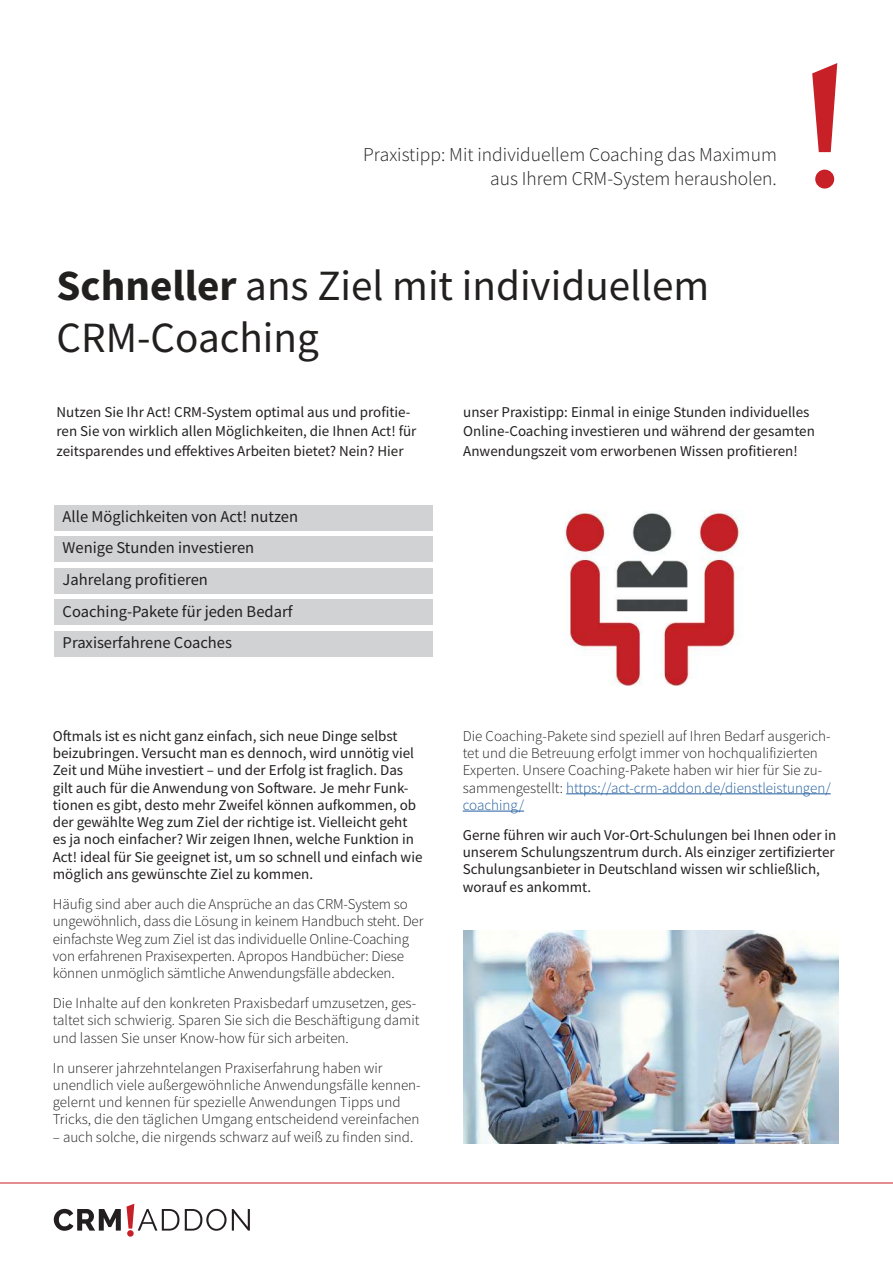
<style>
.page{position:relative;width:893px;height:1264px;background:#fff}
.page>*{position:absolute;margin:0;border:0;box-sizing:border-box;transform-origin:0 0}
.t1{font:43.2px/51.8px "Source Sans Pro";color:#221f1f}
.t2{font:300 19.5px/24px "Source Sans Pro";color:#221f1f;text-align:right}
.t3{font:16.5px/31.5px "Source Sans Pro";color:#221f1f}
.t4{font:15px/17.2px "Source Sans Pro";color:#221f1f}
.t5{font:300 15px/17.2px "Source Sans Pro";color:#221f1f}
.s1{font-weight:700}
.s2{color:#205d9e}
</style>
<div class="page">
<img style="left:564px;top:510px;width:177px;height:175px">
<img style="left:463px;top:930px;width:375px;height:213px">
<div style="left:815px;top:170px;width:19px;height:19px;background:#c72026;border-radius:50%"></div>
<svg style="left:812px;top:63px;width:26px;height:89px"></svg>
<hr style="left:566px;top:793px;width:264px;height:1px;background:#205d9e">
<hr style="left:463px;top:810px;width:61px;height:1px;background:#205d9e">
<div style="left:54px;top:505px;width:379px;height:25px;background:#d1d2d4"></div>
<div style="left:54px;top:537px;width:379px;height:25px;background:#d1d2d4"></div>
<div style="left:54px;top:568px;width:379px;height:25px;background:#d1d2d4"></div>
<div style="left:54px;top:600px;width:379px;height:25px;background:#d1d2d4"></div>
<div style="left:54px;top:631px;width:379px;height:25px;background:#d1d2d4"></div>
<hr style="left:0;top:1182px;width:892px;height:1px;background:#c72026">
<div style="left:127px;top:1230px;width:7px;height:6px;background:#c72026;border-radius:50%"></div>
<svg style="left:54px;top:1203px;width:196px;height:27px"></svg>
<h2 class="t2" style="left:363px;top:144px;width:415px">Praxistipp: Mit individuellem Coaching das Maximum aus Ihrem CRM-System herausholen.</h2>
<h1 class="t1" style="left:57px;top:262px;width:654px"><span class="s1">Schneller</span> ans Ziel mit individuellem<br>CRM-Coaching</h1>
<p class="t4" style="left:57px;top:403px;width:361px;line-height:19.5px">Nutzen Sie Ihr Act! CRM-System optimal aus und profitie&shy;ren Sie von wirklich allen Möglichkeiten, die Ihnen Act! für zeitsparendes und effektives Arbeiten bietet? Nein? Hier</p>
<p class="t4" style="left:463px;top:403px;width:353px;line-height:19.5px">unser Praxistipp: Einmal in einige Stunden individuelles<br>Online-Coaching investieren und während der gesamten<br>Anwendungszeit vom erworbenen Wissen profitieren!</p>
<p class="t3" style="left:63px;top:501px;width:237px">Alle Möglichkeiten von Act! nutzen<br>Wenige Stunden investieren<br>Jahrelang profitieren<br>Coaching-Pakete für jeden Bedarf<br>Praxiserfahrene Coaches</p>
<p class="t4" style="left:53px;top:728px;width:371px">Oftmals ist es nicht ganz einfach, sich neue Dinge selbst beizubringen. Versucht man es dennoch, wird unnötig viel Zeit und Mühe investiert – und der Erfolg ist fraglich. Das gilt auch für die Anwendung von Software. Je mehr Funk&shy;tionen es gibt, desto mehr Zweifel können aufkommen, ob der gewählte Weg zum Ziel der richtige ist. Vielleicht geht es ja noch einfacher? Wir zeigen Ihnen, welche Funktion in Act! ideal für Sie geeignet ist, um so schnell und einfach wie möglich ans gewünschte Ziel zu kommen.</p>
<p class="t5" style="left:53px;top:896px;width:372px">Häufig sind aber auch die Ansprüche an das CRM-System so ungewöhnlich, dass die Lösung in keinem Handbuch steht. Der einfachste Weg zum Ziel ist das individuelle Online-Coaching von erfahrenen Praxisexperten. Apropos Handbücher: Diese können unmöglich sämtliche Anwendungsfälle abdecken.</p>
<p class="t5" style="left:53px;top:995px;width:368px">Die Inhalte auf den konkreten Praxisbedarf umzusetzen, ges&shy;taltet sich schwierig. Sparen Sie sich die Beschäftigung damit und lassen Sie unser Know-how für sich arbeiten.</p>
<p class="t5" style="left:53px;top:1060px;width:369px">In unserer jahrzehntelangen Praxiserfahrung haben wir unendlich viele außergewöhnliche Anwendungsfälle kennen&shy;gelernt und kennen für spezielle Anwendungen Tipps und Tricks, die den täglichen Umgang entscheidend vereinfachen</p>
<p class="t5" style="left:53px;top:1129px;width:362px">– auch solche, die nirgends schwarz auf weiß zu finden sind.</p>
<p class="t5" style="left:463px;top:728px;width:369px">Die Coaching-Pakete sind speziell auf Ihren Bedarf ausgerich&shy;tet und die Betreuung erfolgt immer von hochqualifizierten Experten. Unsere Coaching-Pakete haben wir hier für Sie zu&shy;sammengestellt: <span class="s2">https://act-crm-addon.de/dienstleistungen/ coaching/</span></p>
<p class="t4" style="left:463px;top:827px;width:375px">Gerne führen wir auch Vor-Ort-Schulungen bei Ihnen oder in unserem Schulungszentrum durch. Als einziger zertifizierter Schulungsanbieter in Deutschland wissen wir schließlich, worauf es ankommt.</p>
</div>
